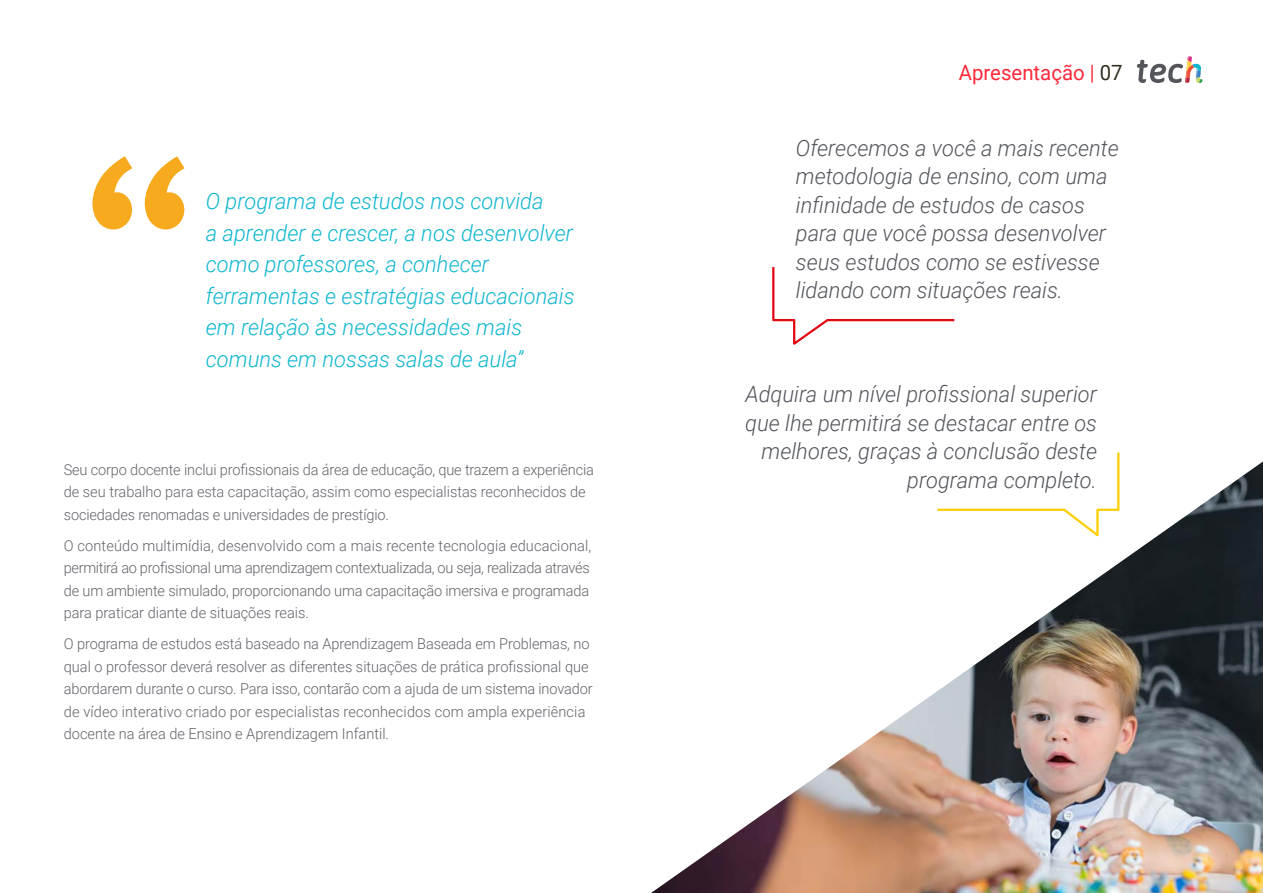
<style>
.page{position:relative;width:1263px;height:893px;background:#fff}
.page>*{position:absolute;margin:0;border:0;box-sizing:border-box;transform-origin:0 0}
.t1{font:italic 300 22.5px/28.5px "Roboto";color:#52555b}
.t2{font:italic 300 22.5px/31.5px "Roboto";color:#0fb6cf}
.t3{font:21px "Roboto";color:#ff293a}
.t4{font:300 15px/22.5px "Roboto";letter-spacing:-.005em;color:#61646a}
.s1{color:#312e20}
</style>
<div class="page">
<svg style="left:1137px;top:56px;width:65px;height:27px"></svg>
<img style="left:651px;top:461px;width:612px;height:432px">
<svg style="left:92px;top:156px;width:93px;height:73px"></svg>
<svg style="left:772px;top:267px;width:183px;height:78px"></svg>
<svg style="left:935px;top:452px;width:185px;height:88px"></svg>
<h1 class="t2" style="left:206px;top:185px;width:370px">O programa de estudos nos convida<br>a aprender e crescer, a nos desenvolver como professores, a conhecer ferramentas e estratégias educacionais em relação às necessidades mais comuns em nossas salas de aula”</h1>
<p class="t4" style="left:64px;top:458px;width:532px">Seu corpo docente inclui profissionais da área de educação, que trazem a experiência de seu trabalho para esta capacitação, assim como especialistas reconhecidos de sociedades renomadas e universidades de prestígio.</p>
<p class="t4" style="left:64px;top:534px;width:529px">O conteúdo multimídia, desenvolvido com a mais recente tecnologia educacional, permitirá ao profissional uma aprendizagem contextualizada, ou seja, realizada através de um ambiente simulado, proporcionando uma capacitação imersiva e programada para praticar diante de situações reais.</p>
<p class="t4" style="left:64px;top:632px;width:530px">O programa de estudos está baseado na Aprendizagem Baseada em Problemas, no qual o professor deverá resolver as diferentes situações de prática profissional que abordarem durante o curso. Para isso, contarão com a ajuda de um sistema inovador de vídeo interativo criado por especialistas reconhecidos com ampla experiência docente na área de Ensino e Aprendizagem Infantil.</p>
<h2 class="t3" style="left:959px;top:57px;width:165px">Apresentação | <span class="s1">07</span></h2>
<h1 class="t1" style="left:796px;top:133px;width:324px">Oferecemos a você a mais recente metodologia de ensino, com uma infinidade de estudos de casos para que você possa desenvolver seus estudos como se estivesse lidando com situações reais.</h1>
<h1 class="t1" style="left:745px;top:379px;width:353px;text-align:right">Adquira um nível profissional superior que lhe permitirá se destacar entre os melhores, graças à conclusão deste programa completo.</h1>
</div>
